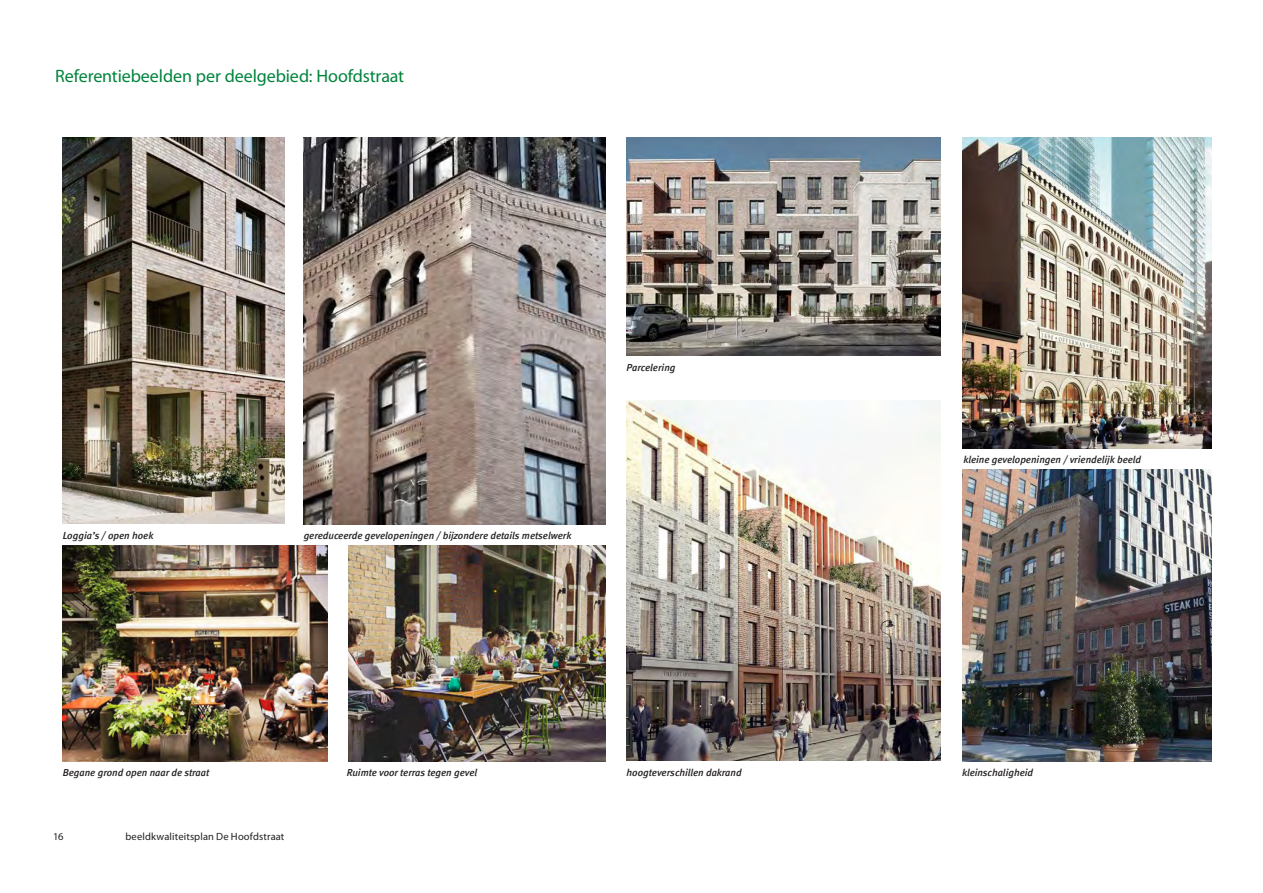
<style>
.page{position:relative;width:1263px;height:893px;background:#fff}
.page>*{position:absolute;margin:0;border:0;box-sizing:border-box;transform-origin:0 0}
._03_Tussenkop{font:18px "Myriad Pro";letter-spacing:-.005em;color:#00843d}
.t1{font:10.5px "Myriad Pro";letter-spacing:.015em;color:#231f20}
.t2{font:italic 10.2px "Meta Medium LF";color:#231f20}
</style>
<div class="page">
<img style="left:627px;top:138px;width:313px;height:218px">
<img style="left:627px;top:401px;width:313px;height:359px">
<img style="left:63px;top:138px;width:221px;height:386px">
<img style="left:304px;top:138px;width:302px;height:386px">
<img style="left:349px;top:545px;width:257px;height:216px">
<img style="left:63px;top:545px;width:264px;height:216px">
<img style="left:962px;top:470px;width:250px;height:291px">
<img style="left:962px;top:138px;width:250px;height:310px">
<p class="_03_Tussenkop" style="left:55px;top:64px;width:351px">Referentiebeelden per deelgebied: Hoofdstraat</p>
<p class="t2" style="left:627px;top:361px;width:50px">Parcelering</p>
<p class="t2" style="left:63px;top:530px;width:92px">Loggia’s / open hoek</p>
<p class="t2" style="left:304px;top:530px;width:269px">gereduceerde gevelopeningen / bijzondere details metselwerk</p>
<p class="t2" style="left:963px;top:454px;width:179px">kleine gevelopeningen / vriendelijk beeld</p>
<p class="t2" style="left:63px;top:767px;width:148px">Begane grond open naar de straat</p>
<p class="t2" style="left:347px;top:767px;width:132px">Ruimte voor terras tegen gevel</p>
<p class="t2" style="left:627px;top:767px;width:117px">hoogteverschillen dakrand</p>
<p class="t2" style="left:962px;top:767px;width:73px">kleinschaligheid</p>
<p class="t1" style="left:53px;top:830px;width:12px">16</p>
<p class="t1" style="left:125px;top:830px;width:160px">beeldkwaliteitsplan De Hoofdstraat</p>
</div>
